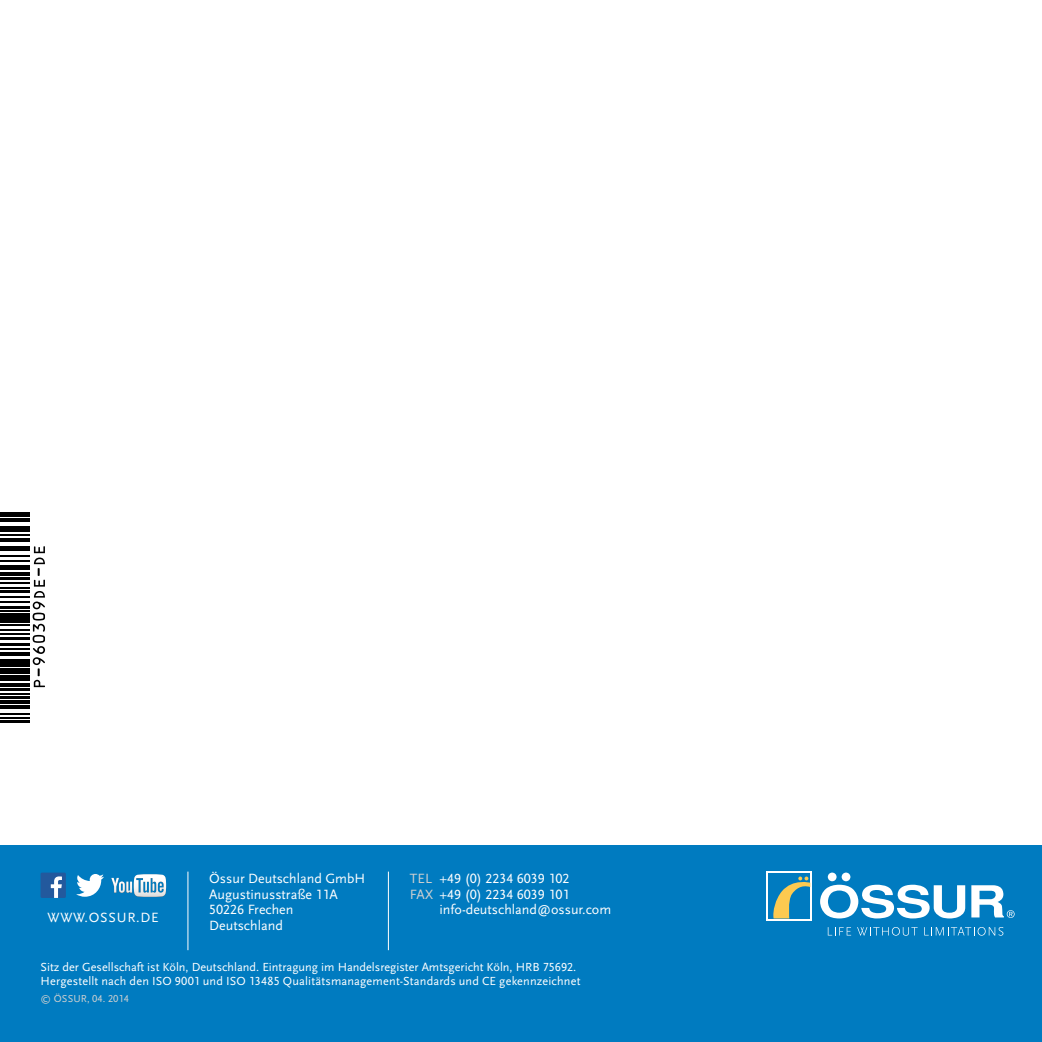
<style>
.page{position:relative;width:1042px;height:1042px;background:#fff}
.page>*{position:absolute;margin:0;border:0;box-sizing:border-box;transform-origin:0 0}
.t1{font:14px/15.8px "Scala Sans OT";color:#fff}
.t2{font:14px "Scala Sans OT";letter-spacing:.055em;color:#fff}
.t3{font:12.25px/14.7px "Scala Sans OT";color:#fff}
.t4{font:10.5px "Scala Sans OT";letter-spacing:.01em;color:#d0d0d0}
.s1{color:#d0d0d0}
</style>
<div class="page">
<div style="left:0;top:845px;width:1042px;height:197px;background:#007bc0"></div>
<svg style="left:828px;top:927px;width:23px;height:8px"></svg>
<svg style="left:857px;top:927px;width:60px;height:8px"></svg>
<svg style="left:924px;top:927px;width:79px;height:8px"></svg>
<div style="left:828px;top:872px;width:8px;height:9px;background:#fff;border-radius:50%"></div>
<div style="left:841px;top:872px;width:9px;height:9px;background:#fff;border-radius:50%"></div>
<svg style="left:820px;top:885px;width:145px;height:33px"></svg>
<svg style="left:971px;top:885px;width:43px;height:33px"></svg>
<svg style="left:766px;top:871px;width:46px;height:49px"></svg>
<div style="left:768px;top:872px;width:42px;height:46px;background:#007bc0"></div>
<svg style="left:773px;top:876px;width:37px;height:42px"></svg>
<div style="left:41px;top:872px;width:25px;height:26px;background:#23599d"></div>
<svg style="left:51px;top:876px;width:11px;height:22px"></svg>
<svg style="left:76px;top:874px;width:28px;height:23px"></svg>
<svg style="left:111px;top:874px;width:55px;height:23px"></svg>
<hr style="left:388px;top:871px;width:1px;height:79px;background:#fff">
<hr style="left:187px;top:871px;width:1px;height:79px;background:#fff">
<hr style="left:0;top:720px;width:30px;height:2px;background:#000">
<hr style="left:0;top:717px;width:30px;height:2px;background:#000">
<hr style="left:0;top:714px;width:30px;height:1px;background:#000">
<hr style="left:0;top:705px;width:30px;height:3px;background:#000">
<hr style="left:0;top:700px;width:30px;height:3px;background:#000">
<hr style="left:0;top:696px;width:30px;height:2px;background:#000">
<hr style="left:0;top:693px;width:30px;height:2px;background:#000">
<hr style="left:0;top:688px;width:30px;height:3px;background:#000">
<hr style="left:0;top:683px;width:30px;height:4px;background:#000">
<hr style="left:0;top:680px;width:30px;height:1px;background:#000">
<svg style="left:0;top:675px;width:30px;height:3px"></svg>
<div style="left:0;top:668px;width:30px;height:5px;background:#000"></div>
<hr style="left:0;top:666px;width:30px;height:1px;background:#000">
<div style="left:0;top:659px;width:30px;height:5px;background:#000"></div>
<hr style="left:0;top:654px;width:30px;height:2px;background:#000">
<hr style="left:0;top:652px;width:30px;height:1px;background:#000">
<hr style="left:0;top:648px;width:30px;height:1px;background:#000">
<hr style="left:0;top:643px;width:30px;height:2px;background:#000">
<hr style="left:0;top:637px;width:30px;height:2px;background:#000">
<hr style="left:0;top:633px;width:30px;height:1px;background:#000">
<hr style="left:0;top:629px;width:30px;height:1px;background:#000">
<hr style="left:0;top:624px;width:30px;height:1px;background:#000">
<div style="left:0;top:618px;width:30px;height:5px;background:#000"></div>
<hr style="left:0;top:613px;width:30px;height:4px;background:#000">
<hr style="left:0;top:610px;width:30px;height:1px;background:#000">
<hr style="left:0;top:606px;width:30px;height:3px;background:#000">
<hr style="left:0;top:601px;width:30px;height:2px;background:#000">
<hr style="left:0;top:596px;width:30px;height:2px;background:#000">
<hr style="left:0;top:590px;width:30px;height:3px;background:#000">
<hr style="left:0;top:588px;width:30px;height:1px;background:#000">
<hr style="left:0;top:582px;width:30px;height:2px;background:#000">
<hr style="left:0;top:577px;width:30px;height:3px;background:#000">
<hr style="left:0;top:572px;width:30px;height:4px;background:#000">
<hr style="left:0;top:569px;width:30px;height:1px;background:#000">
<hr style="left:0;top:565px;width:30px;height:2px;background:#000">
<hr style="left:0;top:560px;width:30px;height:1px;background:#000">
<hr style="left:0;top:555px;width:30px;height:1px;background:#000">
<hr style="left:0;top:548px;width:30px;height:3px;background:#000">
<hr style="left:0;top:546px;width:30px;height:1px;background:#000">
<hr style="left:0;top:538px;width:30px;height:4px;background:#000">
<hr style="left:0;top:535px;width:30px;height:1px;background:#000">
<hr style="left:0;top:530px;width:30px;height:2px;background:#000">
<hr style="left:0;top:526px;width:30px;height:2px;background:#000">
<hr style="left:0;top:518px;width:30px;height:4px;background:#000">
<hr style="left:0;top:516px;width:30px;height:1px;background:#000">
<hr style="left:0;top:512px;width:30px;height:2px;background:#000">
<svg style="left:33px;top:546px;width:12px;height:141px"></svg>
<p class="t1" style="left:209px;top:870px;width:158px">Össur Deutschland GmbH<br>Augustinusstraße 11A<br>50226 Frechen<br>Deutschland</p>
<p class="t1" style="left:410px;top:870px;width:161px"><span class="s1">TEL</span> +49 (0) 2234 6039 102</p>
<p class="t1" style="left:410px;top:886px;width:161px"><span class="s1">FAX</span> +49 (0) 2234 6039 101</p>
<p class="t1" style="left:439px;top:902px;width:173px">info-deutschland@ossur.com</p>
<p class="t2" style="left:48px;top:910px;width:113px">WWW.OSSUR.DE</p>
<p class="t3" style="left:41px;top:959px;width:542px">Sitz der Gesellschaft ist Köln, Deutschland. Eintragung im Handelsregister Amtsgericht Köln, HRB 75692.<br>Hergestellt nach den ISO 9001 und ISO 13485 Qualitätsmanagement-Standards und CE gekennzeichnet</p>
<p class="t4" style="left:41px;top:992px;width:90px">© ÖSSUR, 04. 2014</p>
</div>
